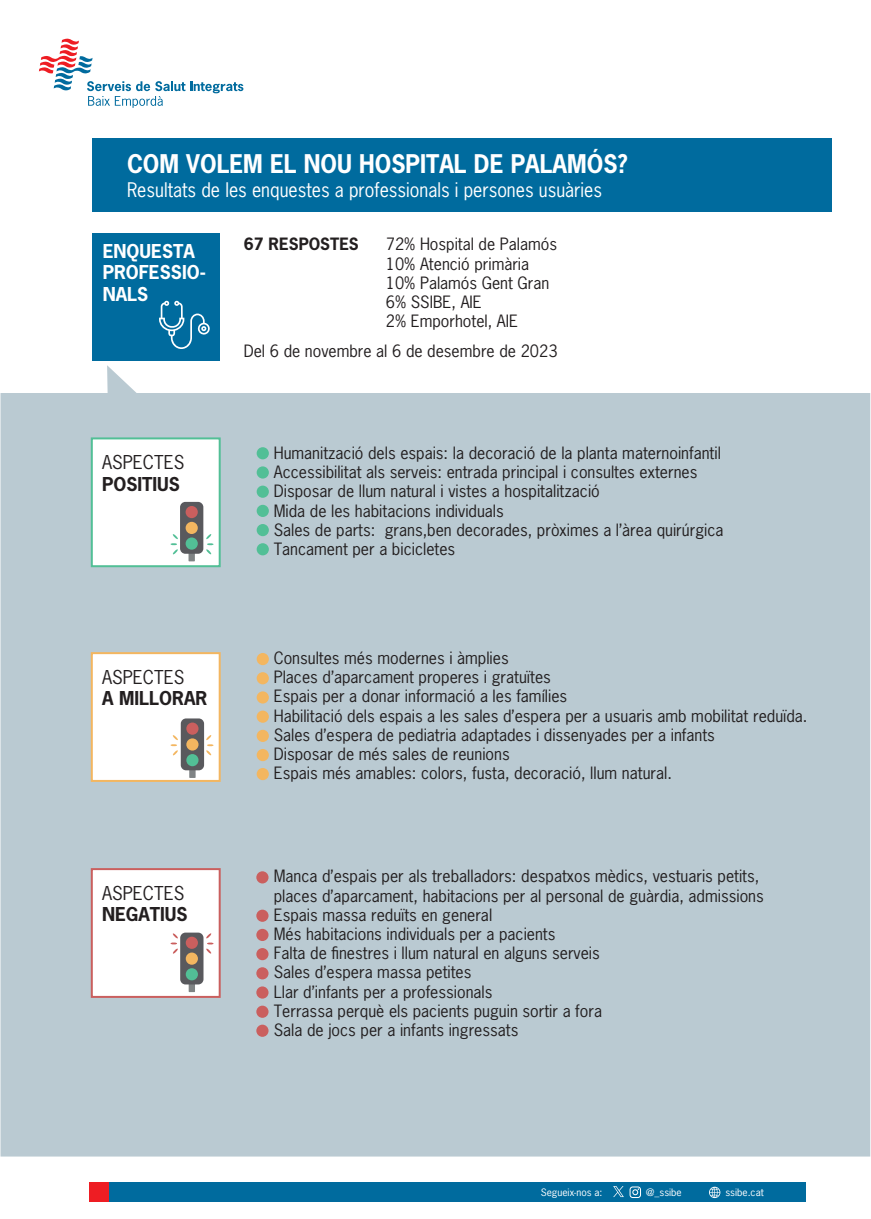
<style>
.page{position:relative;width:871px;height:1219px;background:#fff}
.page>*{position:absolute;margin:0;border:0;box-sizing:border-box;transform-origin:0 0}
.t1{font:700 24.2px "News Gothic Std";color:#fff;scale:.95 1}
.t2{font:18.9px "News Gothic Std";color:#fff;scale:.95 1}
.t3{font:700 18px "News Gothic Std";color:#231f20}
.t4{font:18px "News Gothic Std";color:#231f20}
.t5{font:700 18px/21.6px "News Gothic Std";color:#fff}
.t6{font:16px/19.2px "News Gothic Std";color:#231f20}
.t7{font:700 16px "News Gothic Std";color:#231f20}
.t8{font:9.6px "News Gothic Std";color:#fff;scale:1.05 1}
</style>
<div class="page">
<svg style="left:39px;top:38px;width:204px;height:70px"></svg>
<div style="left:89px;top:1182px;width:716px;height:19px;background:#006b9e"></div>
<svg style="left:629px;top:1186px;width:11px;height:12px"></svg>
<svg style="left:709px;top:1187px;width:11px;height:11px"></svg>
<div style="left:89px;top:1182px;width:19px;height:19px;background:#ee1d23"></div>
<svg style="left:613px;top:1186px;width:10px;height:11px"></svg>
<div style="left:1px;top:365px;width:869px;height:791px;background:#bacad2"></div>
<div style="left:92px;top:139px;width:739px;height:73px;background:#006b9e"></div>
<div style="left:91px;top:868px;width:130px;height:130px;background:#fff;border:2px solid #ca5f5e"></div>
<div style="left:92px;top:233px;width:128px;height:128px;background:#006b9e"></div>
<svg style="left:159px;top:300px;width:51px;height:49px"></svg>
<div style="left:189px;top:974px;width:6px;height:18px;background:#7f8384"></div>
<div style="left:180px;top:933px;width:23px;height:51px;background:#59595d;border-radius:5px"></div>
<div style="left:186px;top:937px;width:12px;height:12px;background:#ca5f5e;border-radius:50%"></div>
<div style="left:186px;top:952px;width:12px;height:13px;background:#f3b660;border-radius:50%"></div>
<div style="left:186px;top:968px;width:12px;height:12px;background:#52bf96;border-radius:50%"></div>
<svg style="left:170px;top:933px;width:8px;height:21px"></svg>
<svg style="left:206px;top:933px;width:8px;height:21px"></svg>
<div style="left:91px;top:437px;width:130px;height:130px;background:#fff;border:2px solid #52bf96"></div>
<div style="left:188px;top:543px;width:7px;height:18px;background:#7f8384"></div>
<div style="left:180px;top:502px;width:23px;height:52px;background:#59595d;border-radius:5px"></div>
<div style="left:185px;top:506px;width:13px;height:12px;background:#ca5f5e;border-radius:50%"></div>
<div style="left:185px;top:522px;width:13px;height:12px;background:#f3b660;border-radius:50%"></div>
<div style="left:185px;top:537px;width:13px;height:13px;background:#52bf96;border-radius:50%"></div>
<svg style="left:170px;top:534px;width:8px;height:21px"></svg>
<svg style="left:206px;top:534px;width:8px;height:20px"></svg>
<div style="left:256px;top:447px;width:13px;height:12px;background:#52bf96;border-radius:50%"></div>
<div style="left:256px;top:466px;width:13px;height:13px;background:#52bf96;border-radius:50%"></div>
<div style="left:256px;top:486px;width:13px;height:12px;background:#52bf96;border-radius:50%"></div>
<div style="left:256px;top:505px;width:13px;height:12px;background:#52bf96;border-radius:50%"></div>
<div style="left:256px;top:524px;width:13px;height:12px;background:#52bf96;border-radius:50%"></div>
<div style="left:256px;top:543px;width:13px;height:12px;background:#52bf96;border-radius:50%"></div>
<div style="left:91px;top:652px;width:130px;height:130px;background:#fff;border:2px solid #f3b660"></div>
<div style="left:189px;top:760px;width:6px;height:18px;background:#7f8384"></div>
<div style="left:181px;top:718px;width:23px;height:52px;background:#59595d;border-radius:5px"></div>
<div style="left:186px;top:723px;width:12px;height:12px;background:#ca5f5e;border-radius:50%"></div>
<div style="left:186px;top:738px;width:12px;height:13px;background:#f3b660;border-radius:50%"></div>
<div style="left:186px;top:754px;width:12px;height:12px;background:#52bf96;border-radius:50%"></div>
<svg style="left:170px;top:735px;width:8px;height:21px"></svg>
<svg style="left:206px;top:735px;width:8px;height:20px"></svg>
<div style="left:256px;top:653px;width:13px;height:12px;background:#f3b660;border-radius:50%"></div>
<div style="left:256px;top:672px;width:13px;height:12px;background:#f3b660;border-radius:50%"></div>
<div style="left:256px;top:691px;width:13px;height:13px;background:#f3b660;border-radius:50%"></div>
<div style="left:256px;top:711px;width:13px;height:12px;background:#f3b660;border-radius:50%"></div>
<div style="left:256px;top:730px;width:13px;height:12px;background:#f3b660;border-radius:50%"></div>
<div style="left:256px;top:749px;width:13px;height:12px;background:#f3b660;border-radius:50%"></div>
<div style="left:256px;top:768px;width:13px;height:12px;background:#f3b660;border-radius:50%"></div>
<div style="left:256px;top:910px;width:12px;height:12px;background:#ca5f5e;border-radius:50%"></div>
<div style="left:256px;top:929px;width:12px;height:12px;background:#ca5f5e;border-radius:50%"></div>
<div style="left:256px;top:871px;width:12px;height:12px;background:#ca5f5e;border-radius:50%"></div>
<div style="left:256px;top:948px;width:12px;height:12px;background:#ca5f5e;border-radius:50%"></div>
<div style="left:256px;top:967px;width:12px;height:12px;background:#ca5f5e;border-radius:50%"></div>
<div style="left:256px;top:986px;width:12px;height:13px;background:#ca5f5e;border-radius:50%"></div>
<div style="left:256px;top:1006px;width:12px;height:12px;background:#ca5f5e;border-radius:50%"></div>
<div style="left:256px;top:1025px;width:12px;height:12px;background:#ca5f5e;border-radius:50%"></div>
<h1 class="t1" style="left:127px;top:148px;width:528px">COM VOLEM EL NOU HOSPITAL DE PALAMÓS?</h1>
<p class="t2" style="left:127px;top:178px;width:501px">Resultats de les enquestes a professionals i persones usuàries</p>
<p class="t5" style="left:103px;top:240px;width:105px">ENQUESTA<br>PROFESSIO-<br>NALS</p>
<p class="t4" style="left:102px;top:451px;width:84px">ASPECTES</p>
<p class="t3" style="left:102px;top:472px;width:79px">POSITIUS</p>
<p class="t7" style="left:244px;top:234px;width:117px">67 RESPOSTES</p>
<p class="t6" style="left:385px;top:235px;width:173px">72% Hospital de Palamós<br>10% Atenció primària<br>10% Palamós Gent Gran<br>6% SSIBE, AIE<br>2% Emporhotel, AIE</p>
<p class="t6" style="left:244px;top:342px;width:315px">Del 6 de novembre al 6 de desembre de 2023</p>
<p class="t6" style="left:274px;top:443px;width:451px">Humanització dels espais: la decoració de la planta maternoinfantil Accessibilitat als serveis: entrada principal i consultes externes Disposar de llum natural i vistes a hospitalització<br>Mida de les habitacions individuals<br>Sales de parts: grans,ben decorades, pròximes a l’àrea quirúrgica Tancament per a bicicletes</p>
<p class="t4" style="left:102px;top:665px;width:84px">ASPECTES</p>
<p class="t3" style="left:102px;top:687px;width:107px">A MILLORAR</p>
<p class="t4" style="left:102px;top:881px;width:84px">ASPECTES</p>
<p class="t3" style="left:102px;top:903px;width:87px">NEGATIUS</p>
<p class="t6" style="left:274px;top:648px;width:535px">Consultes més modernes i àmplies<br>Places d’aparcament properes i gratuïtes<br>Espais per a donar informació a les famílies<br>Habilitació dels espais a les sales d’espera per a usuaris amb mobilitat reduïda.<br>Sales d’espera de pediatria adaptades i dissenyades per a infants<br>Disposar de més sales de reunions<br>Espais més amables: colors, fusta, decoració, llum natural.</p>
<p class="t6" style="left:274px;top:867px;width:491px">Manca d’espais per als treballadors: despatxos mèdics, vestuaris petits, places d’aparcament, habitacions per al personal de guàrdia, admissions Espais massa reduïts en general<br>Més habitacions individuals per a pacients<br>Falta de finestres i llum natural en alguns serveis<br>Sales d’espera massa petites<br>Llar d’infants per a professionals<br>Terrassa perquè els pacients puguin sortir a fora<br>Sala de jocs per a infants ingressats</p>
<p class="t8" style="left:540px;top:1186px;width:60px">Segueix-nos a:</p>
<p class="t8" style="left:646px;top:1186px;width:35px">@_ssibe</p>
<p class="t8" style="left:725px;top:1186px;width:38px">ssibe.cat</p>
</div>
